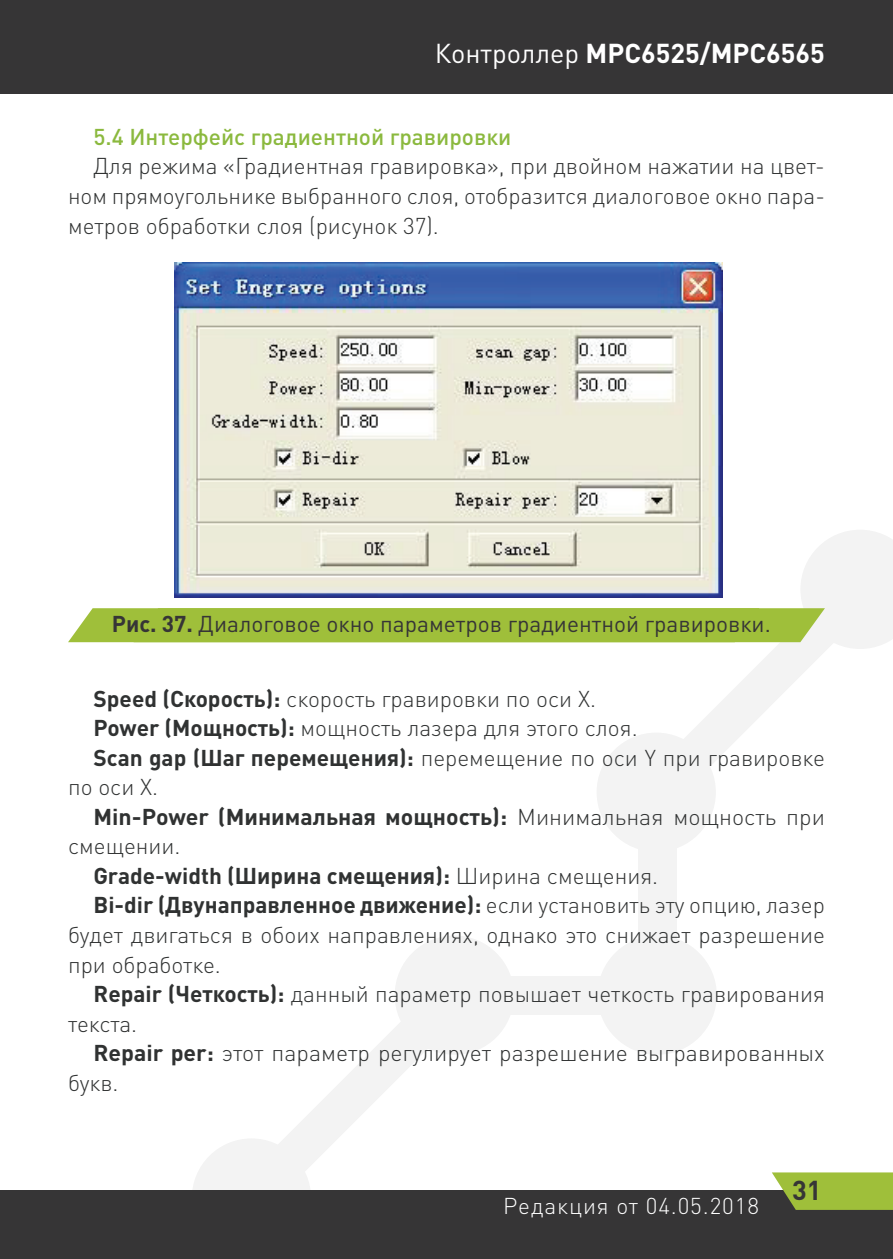
<style>
.page{position:relative;width:893px;height:1259px;background:#fff}
.page>*{position:absolute;margin:0;border:0;box-sizing:border-box;transform-origin:0 0}
.t1{font:700 27px "DIN Pro";color:#fff}
.t2{font:700 27px "DIN Pro";color:#363536}
.t3{font:300 22.8px/29.4px "DIN Pro";color:#303232;text-align:justify}
.t4{font:700 22.8px "DIN Pro";color:#303232}
.t5{font:22.8px "DIN Pro";color:#363536}
.t6{font:500 22.8px "DIN Pro";color:#8bb93e}
.t7{font:300 22.8px "DIN Pro";letter-spacing:.04em;color:#fff}
.s1{font-weight:400}
.s2{font-weight:700}
.s3{font-weight:300}
</style>
<div class="page">
<div style="left:395px;top:935px;width:119px;height:119px;background:#f3f3f3;border-radius:50%"></div>
<div style="left:597px;top:732px;width:119px;height:120px;background:#f3f3f3;border-radius:50%"></div>
<div style="left:597px;top:935px;width:120px;height:119px;background:#f3f3f3;border-radius:50%"></div>
<div style="left:192px;top:1138px;width:119px;height:119px;background:#f3f3f3;border-radius:50%"></div>
<div style="left:638px;top:792px;width:39px;height:203px;background:#f3f3f3"></div>
<div style="left:464px;top:976px;width:203px;height:38px;background:#f3f3f3"></div>
<svg style="left:268px;top:1002px;width:212px;height:169px"></svg>
<div style="left:0;top:0;width:893px;height:94px;background:#363536"></div>
<div style="left:0;top:1190px;width:893px;height:69px;background:#363536"></div>
<svg style="left:772px;top:1172px;width:121px;height:38px;background:#99b640"></svg>
<svg style="left:68px;top:530px;width:825px;height:236px"></svg>
<img style="left:174px;top:262px;width:549px;height:336px">
<p class="t1" style="left:435px;top:35px;width:392px"><span class="s1">Контроллер</span> MPC6525/MPC6565</p>
<p class="t6" style="left:94px;top:121px;width:419px">5.4 Интерфейс градиентной гравировки</p>
<p class="t3" style="left:68px;top:151px;width:758px;text-indent:26px">Для режима «Градиентная гравировка», при двойном нажатии на цвет&shy;ном прямоугольнике выбранного слоя, отобразится диалоговое окно пара&shy;метров обработки слоя (рисунок 37).</p>
<p class="t5" style="left:112px;top:608px;width:656px"><span class="s2">Рис. 37.</span> Диалоговое окно параметров градиентной гравировки.</p>
<p class="t3" style="left:94px;top:682px;width:504px"><span class="s2">Speed (Скорость):</span> скорость гравировки по оси X.</p>
<p class="t3" style="left:94px;top:712px;width:546px"><span class="s2">Power (Мощность):</span> мощность лазера для этого слоя.</p>
<p class="t3" style="left:94px;top:742px;width:733px"><span class="s2">Scan gap (Шаг перемещения):</span> перемещение по оси Y при гравировке</p>
<p class="t3" style="left:68px;top:771px;width:92px">по оси X.</p>
<p class="t4" style="left:94px;top:801px;width:733px">Min-Power (Минимальная мощность): <span class="s3">Минимальная мощность при</span></p>
<p class="t3" style="left:68px;top:830px;width:114px">смещении.</p>
<p class="t4" style="left:94px;top:860px;width:566px">Grade-width (Ширина смещения): <span class="s3">Ширина смещения.</span></p>
<p class="t4" style="left:94px;top:889px;width:733px">Bi-dir (Двунаправленное движение): <span class="s3">если установить эту опцию, лазер</span></p>
<p class="t3" style="left:68px;top:919px;width:758px">будет двигаться в обоих направлениях, однако это снижает разрешение</p>
<p class="t3" style="left:68px;top:948px;width:154px">при обработке.</p>
<p class="t3" style="left:94px;top:978px;width:733px"><span class="s2">Repair (Четкость):</span> данный параметр повышает четкость гравирования</p>
<p class="t3" style="left:68px;top:1008px;width:71px">текста.</p>
<p class="t3" style="left:94px;top:1037px;width:733px"><span class="s2">Repair per:</span> этот параметр регулирует разрешение выгравированных</p>
<p class="t3" style="left:68px;top:1067px;width:52px">букв.</p>
<p class="t7" style="left:503px;top:1190px;width:257px">Редакция от 04.05.2018</p>
<p class="t2" style="left:792px;top:1171px;width:31px">31</p>
</div>
